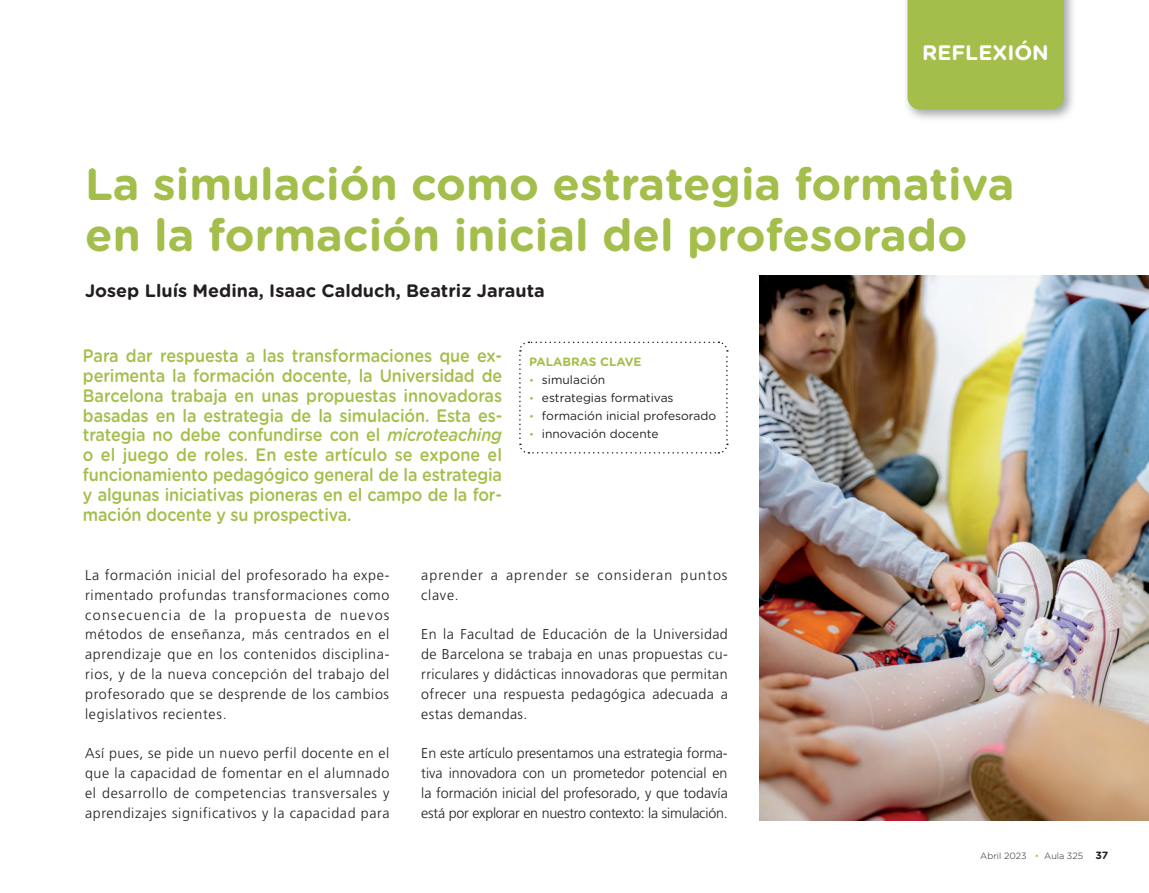
<style>
.page{position:relative;width:1149px;height:893px;background:#fff}
.page>*{position:absolute;margin:0;border:0;box-sizing:border-box;transform-origin:0 0}
.t1{font:700 45px/51px "Gotham Rounded";color:#a3be4a}
.t2{font:700 21px "Gotham Rounded";color:#fff}
.t3{font:500 18px/19.8px "Gotham Rounded";letter-spacing:-.01em;color:#a3be4a;text-align:justify;scale:.9 1}
.t4{font:700 18px "Gotham Rounded";color:#231f20}
.t5{font:300 14.25px/19.8px "Frutiger LT Std";letter-spacing:.045em;color:#231f20;text-align:justify}
.t6{font:300 14.25px/19.8px "Frutiger LT Std";letter-spacing:.07em;color:#231f20}
.t7{font:12px "Gotham Rounded";color:#231f20}
.t8{font:700 12px "Gotham Rounded";color:#a3be4a}
.t9{font:300 9px "Gotham Rounded";color:#231f20}
.s1{font-style:italic}
.s2{font-size:10.5px;color:#a3be4a}
.s3{color:#a3be4a}
.s4{font-weight:700;font-size:10.5px}
</style>
<div class="page">
<img style="left:906px;top:0;width:167px;height:119px">
<div style="left:907px;top:0;width:156px;height:110px;background:#a3be4a"></div>
<svg style="left:519px;top:341px;width:209px;height:113px"></svg>
<img style="left:759px;top:275px;width:389px;height:546px">
<h2 class="t2" style="left:921px;top:37px;width:128px">REFLEXIÓN</h2>
<h1 class="t1" style="left:85px;top:157px;width:930px">La simulación como estrategia formativa en la formación inicial del profesorado</h1>
<p class="t4" style="left:85px;top:277px;width:461px">Josep Lluís Medina, Isaac Calduch, Beatriz Jarauta</p>
<p class="t3" style="left:83px;top:345px;width:467px">Para dar respuesta a las transformaciones que ex&shy;perimenta la formación docente, la Universidad de Barcelona trabaja en unas propuestas innovadoras basadas en la estrategia de la simulación. Esta es&shy;trategia no debe confundirse con el <span class="s1">microteaching </span>o el juego de roles. En este artículo se expone el funcionamiento pedagógico general de la estrategia y algunas iniciativas pioneras en el campo de la for&shy;mación docente y su prospectiva.</p>
<p class="t8" style="left:529px;top:353px;width:114px">PALABRAS CLAVE</p>
<p class="t7" style="left:529px;top:372px;width:77px"><span class="s2">•</span> simulación</p>
<p class="t7" style="left:529px;top:390px;width:146px"><span class="s2">•</span> estrategias formativas</p>
<p class="t7" style="left:529px;top:408px;width:188px"><span class="s2">•</span> formación inicial profesorado</p>
<p class="t7" style="left:529px;top:426px;width:131px"><span class="s2">•</span> innovación docente</p>
<p class="t5" style="left:85px;top:565px;width:306px">La formación inicial del profesorado ha expe&shy;rimentado profundas transformaciones como consecuencia de la propuesta de nuevos métodos de enseñanza, más centrados en el aprendizaje que en los contenidos disciplina&shy;rios, y de la nueva concepción del trabajo del profesorado que se desprende de los cambios legislativos recientes.</p>
<p class="t5" style="left:85px;top:744px;width:306px">Así pues, se pide un nuevo perfil docente en el que la capacidad de fomentar en el alumnado el desarrollo de competencias transversales y aprendizajes significativos y la capacidad para</p>
<p class="t6" style="left:421px;top:565px;width:307px">aprender a aprender se consideran puntos clave.</p>
<p class="t5" style="left:421px;top:625px;width:308px">En la Facultad de Educación de la Universidad de Barcelona se trabaja en unas propuestas cu&shy;rriculares y didácticas innovadoras que permitan ofrecer una respuesta pedagógica adecuada a estas demandas.</p>
<p class="t5" style="left:421px;top:744px;width:308px">En este artículo presentamos una estrategia forma&shy;tiva innovadora con un prometedor potencial en la formación inicial del profesorado, y que todavía está por explorar en nuestro contexto: la simulación.</p>
<p class="t9" style="left:979px;top:850px;width:130px">Abril 2023 <span class="s3">•</span> Aula 325 <span class="s4">37</span></p>
</div>
